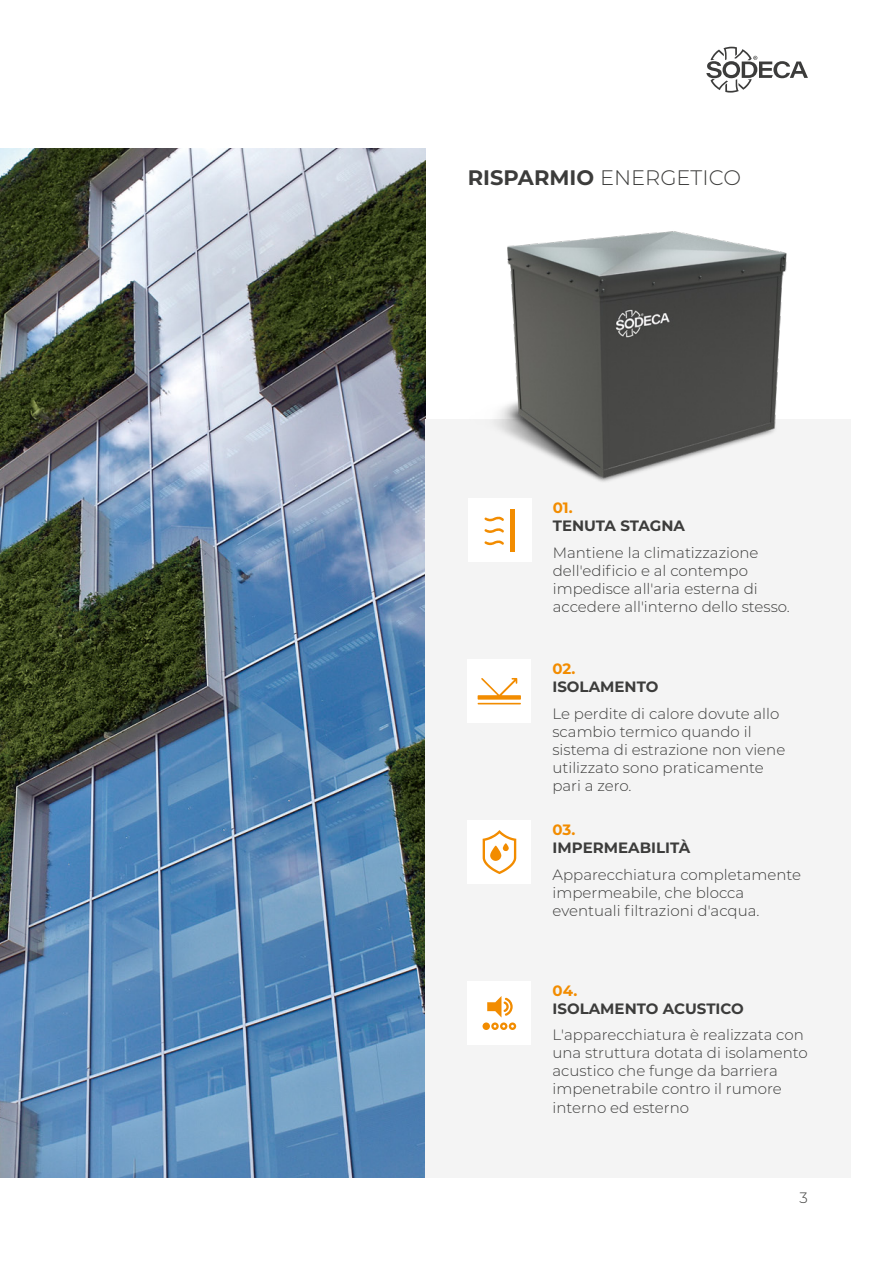
<style>
.page{position:relative;width:893px;height:1263px;background:#fff}
.page>*{position:absolute;margin:0;border:0;box-sizing:border-box;transform-origin:0 0}
.t1{font:300 21px "Montserrat";color:#3c3c3b}
.t2{font:300 15px/18px "Montserrat";color:#3c3c3b}
.t3{font:700 15px "Montserrat";color:#3c3c3b}
.t4{font:700 15px "Montserrat";letter-spacing:-.005em;color:#f28c00}
.s1{font-weight:700}
</style>
<div class="page">
<svg style="left:706px;top:47px;width:102px;height:46px"></svg>
<img style="left:0;top:149px;width:425px;height:1029px">
<div style="left:425px;top:420px;width:425px;height:758px;background:#f4f4f4"></div>
<img style="left:468px;top:231px;width:340px;height:272px">
<div style="left:468px;top:499px;width:63px;height:63px;background:#fff"></div>
<svg style="left:484px;top:516px;width:20px;height:5px"></svg>
<div style="left:510px;top:509px;width:5px;height:43px;background:#f28c00"></div>
<svg style="left:484px;top:528px;width:20px;height:5px"></svg>
<svg style="left:484px;top:540px;width:20px;height:5px"></svg>
<div style="left:468px;top:660px;width:63px;height:63px;background:#fff"></div>
<div style="left:468px;top:820px;width:63px;height:64px;background:#fff"></div>
<svg style="left:478px;top:678px;width:43px;height:26px"></svg>
<svg style="left:483px;top:830px;width:33px;height:44px"></svg>
<div style="left:468px;top:981px;width:63px;height:63px;background:#fff"></div>
<div style="left:483px;top:1022px;width:7px;height:8px;background:#f28c00;border-radius:50%"></div>
<svg style="left:487px;top:996px;width:29px;height:34px"></svg>
<h1 class="t1" style="left:468px;top:163px;width:275px"><span class="s1">RISPARMIO</span> ENERGETICO</h1>
<p class="t4" style="left:553px;top:497px;width:21px">01.</p>
<p class="t3" style="left:553px;top:515px;width:134px">TENUTA STAGNA</p>
<p class="t2" style="left:553px;top:543px;width:239px">Mantiene la climatizzazione dell'edificio e al contempo impedisce all'aria esterna di accedere all'interno dello stesso.</p>
<p class="t4" style="left:552px;top:658px;width:25px">02.</p>
<p class="t3" style="left:552px;top:676px;width:108px">ISOLAMENTO</p>
<p class="t2" style="left:552px;top:704px;width:234px">Le perdite di calore dovute allo scambio termico quando il sistema di estrazione non viene utilizzato sono praticamente pari a zero.</p>
<p class="t4" style="left:553px;top:819px;width:24px">03.</p>
<p class="t3" style="left:553px;top:837px;width:139px">IMPERMEABILITÀ</p>
<p class="t2" style="left:553px;top:865px;width:250px">Apparecchiatura completamente impermeabile, che blocca eventuali filtrazioni d'acqua.</p>
<p class="t4" style="left:552px;top:980px;width:26px">04.</p>
<p class="t3" style="left:552px;top:998px;width:193px">ISOLAMENTO ACUSTICO</p>
<p class="t2" style="left:552px;top:1026px;width:257px">L'apparecchiatura è realizzata con una struttura dotata di isolamento acustico che funge da barriera impenetrabile contro il rumore interno ed esterno</p>
<p class="t2" style="left:800px;top:1188px;width:10px">3</p>
</div>
